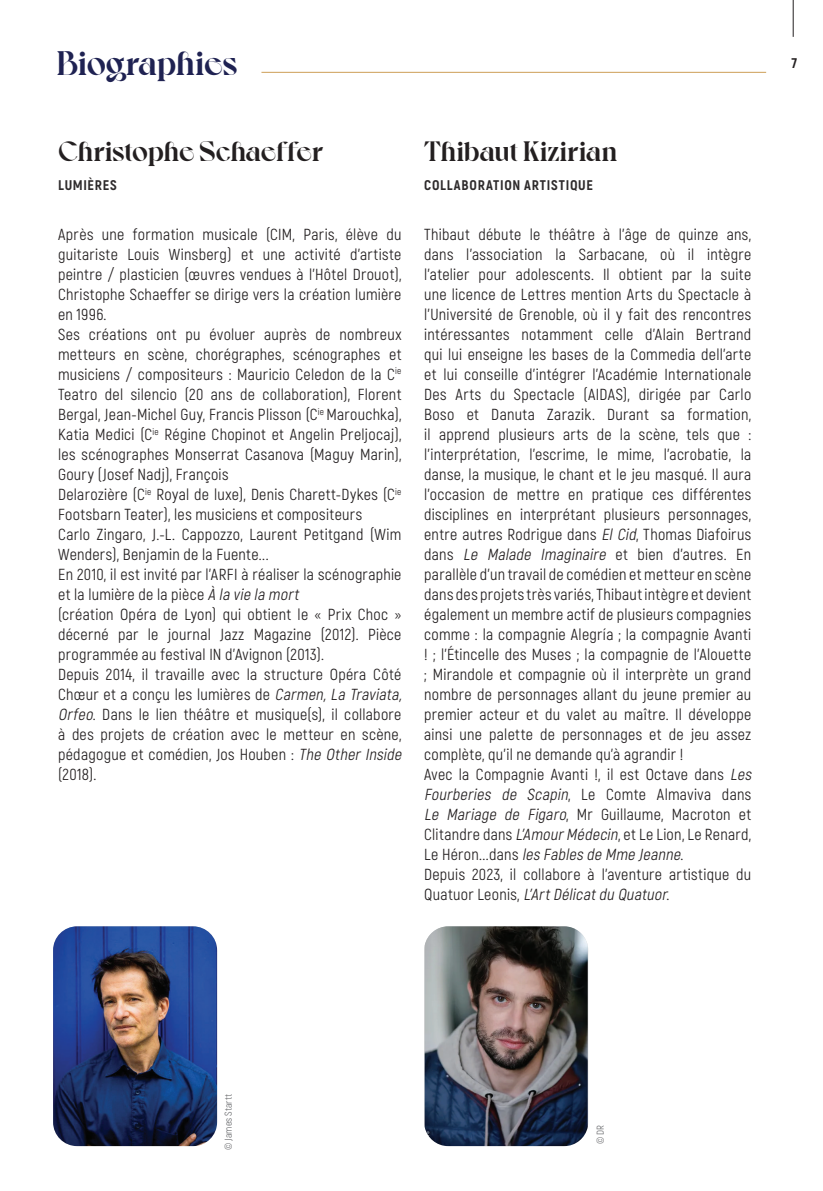
<style>
.page{position:relative;width:823px;height:1191px;background:#fff}
.page>*{position:absolute;margin:0;border:0;box-sizing:border-box;transform-origin:0 0}
.t1{font:700 34px "Voyage";color:#1f2252}
.t2{font:700 28px "Voyage";color:#231f20}
.t3{font:16px/20px "Akrobat";letter-spacing:.02em;color:#231f20}
.t4{font:800 14px "Akrobat";letter-spacing:.055em;color:#2e2b2c}
.t5{font:800 14px "Akrobat";color:#231f20}
.t6{font:10px "Akrobat";color:#6c6d70}
.s1{font-style:italic}
</style>
<div class="page">
<hr style="left:792px;top:0;width:1px;height:37px;background:#231f20">
<hr style="left:261px;top:72px;width:504px;height:1px;background:#cd9f57">
<img style="left:53px;top:926px;width:164px;height:220px">
<img style="left:424px;top:926px;width:163px;height:220px">
<h1 class="t1" style="left:57px;top:43px;width:182px">Biographies</h1>
<p class="t5" style="left:791px;top:54px;width:7px">7</p>
<h2 class="t2" style="left:58px;top:134px;width:266px">Christophe Schaeffer</h2>
<p class="t4" style="left:58px;top:176px;width:60px">LUMIÈRES</p>
<p class="t3" style="left:58px;top:224px;width:348px">Après une formation musicale (CIM, Paris, élève du guitariste Louis Winsberg) et une activité d’artiste peintre / plasticien (œuvres vendues à l’Hôtel Drouot), Christophe Schaeffer se dirige vers la création lumière en 1996.<br>Ses créations ont pu évoluer auprès de nombreux metteurs en scène, chorégraphes, scénographes et musiciens / compositeurs : Mauricio Celedon de la C<sup>ie </sup>Teatro del silencio (20 ans de collaboration), Florent Bergal, Jean-Michel Guy, Francis Plisson (C<sup>ie</sup> Marouchka), Katia Medici (C<sup>ie</sup> Régine Chopinot et Angelin Preljocaj), les scénographes Monserrat Casanova (Maguy Marin), Goury (Josef Nadj), François<br>Delarozière (C<sup>ie</sup> Royal de luxe), Denis Charett-Dykes (C<sup>ie </sup>Footsbarn Teater), les musiciens et compositeurs<br>Carlo Zingaro, J.-L. Cappozzo, Laurent Petitgand (Wim Wenders), Benjamin de la Fuente...<br>En 2010, il est invité par l’ARFI à réaliser la scénographie et la lumière de la pièce <span class="s1">À la vie la mort<br></span>(création Opéra de Lyon) qui obtient le « Prix Choc » décerné par le journal Jazz Magazine (2012). Pièce programmée au festival IN d’Avignon (2013).<br>Depuis 2014, il travaille avec la structure Opéra Côté Chœur et a conçu les lumières de <span class="s1">Carmen, La Traviata, Orfeo</span>. Dans le lien théâtre et musique(s), il collabore à des projets de création avec le metteur en scène, pédagogue et comédien, Jos Houben : <span class="s1">The Other Inside </span>(2018).</p>
<h2 class="t2" style="left:424px;top:134px;width:194px">Thibaut Kizirian</h2>
<p class="t4" style="left:424px;top:176px;width:170px">COLLABORATION ARTISTIQUE</p>
<p class="t3" style="left:424px;top:224px;width:332px">Thibaut débute le théâtre à l’âge de quinze ans, dans l’association la Sarbacane, où il intègre l’atelier pour adolescents. Il obtient par la suite une licence de Lettres mention Arts du Spectacle à l’Université de Grenoble, où il y fait des rencontres intéressantes notamment celle d’Alain Bertrand qui lui enseigne les bases de la Commedia dell’arte et lui conseille d’intégrer l’Académie Internationale Des Arts du Spectacle (AIDAS), dirigée par Carlo Boso et Danuta Zarazik. Durant sa formation, il apprend plusieurs arts de la scène, tels que : l’interprétation, l’escrime, le mime, l’acrobatie, la danse, la musique, le chant et le jeu masqué. Il aura l’occasion de mettre en pratique ces différentes disciplines en interprétant plusieurs personnages, entre autres Rodrigue dans <span class="s1">El Cid</span>, Thomas Diafoirus dans <span class="s1">Le Malade Imaginaire</span> et bien d’autres. En parallèle d’un travail de comédien et metteur en scène dans des projets très variés, Thibaut intègre et devient également un membre actif de plusieurs compagnies comme : la compagnie Alegría ; la compagnie Avanti ! ; l’Étincelle des Muses ; la compagnie de l’Alouette ; Mirandole et compagnie où il interprète un grand nombre de personnages allant du jeune premier au premier acteur et du valet au maître. Il développe ainsi une palette de personnages et de jeu assez complète, qu’il ne demande qu’à agrandir !<br>Avec la Compagnie Avanti !, il est Octave dans <span class="s1">Les Fourberies de Scapin</span>, L e C o m t e A l m a v i va d a n s <span class="s1">Le Mariage de Figaro</span>, Mr Guillaume, Macroton et Clitandre dans <span class="s1">L’AmourMédecin</span>, et Le Lion, Le Renard, L e H é r o n . . . d a n s <span class="s1">les Fables de Mme Jeanne</span>.<br>Depuis 2023, il collabore à l’aventure artistique du Q u a t u o r L e o n i s , <span class="s1">L’ArtDélicatdu Quatuor</span>.</p>
<p class="t6" style="left:222px;top:1150px;width:57px;rotate:-90deg">© James Startt</p>
<p class="t6" style="left:594px;top:1144px;width:21px;rotate:-90deg">© DR</p>
</div>
